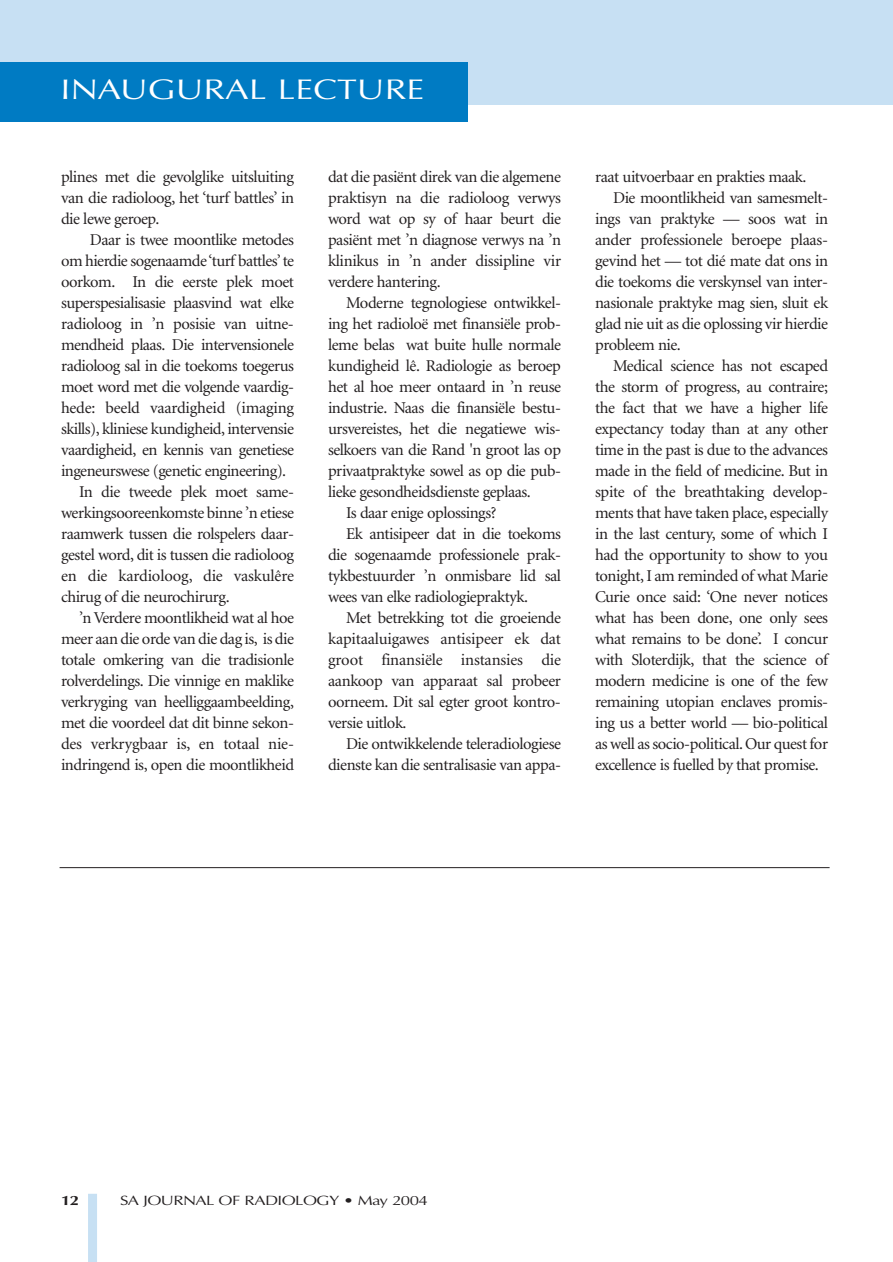
<style>
.page{position:relative;width:893px;height:1262px;background:#fff}
.page>*{position:absolute;margin:0;border:0;box-sizing:border-box;transform-origin:0 0}
.t1{font:28.5px "Optima";color:#fff;scale:1.25 1}
.t2{font:16.5px/21px "Minion";letter-spacing:-.03em;color:#231f20;text-align:justify}
.t3{font:16.5px "Minion";letter-spacing:-.01em;color:#231f20}
.t4{font:13.5px "Optima";letter-spacing:-.035em;color:#231f20;scale:1.25 1}
.t5{font:700 13.5px "Optima";color:#231f20;scale:1.25 1}
</style>
<div class="page">
<div style="left:0;top:0;width:892px;height:105px;background:#c7e0f3"></div>
<div style="left:0;top:62px;width:467px;height:60px;background:#007bc3"></div>
<div style="left:88px;top:1193px;width:9px;height:69px;background:#c7e0f3"></div>
<hr style="left:60px;top:867px;width:769px;height:1px;background:#231f20">
<h1 class="t1" style="left:61px;top:77px;width:292px">INAUGURAL LECTURE</h1>
<p class="t2" style="left:61px;top:167px;width:234px">plines met die gevolglike uitsluiting van die radioloog, het ‘turf battles’ in die lewe geroep.</p>
<p class="t2" style="left:90px;top:230px;width:205px">Daar is twee moontlike metodes</p>
<p class="t2" style="left:61px;top:251px;width:234px">om hierdie sogenaamde ‘turf battles’te</p>
<p class="t2" style="left:61px;top:272px;width:234px">oorkom. In die eerste plek moet</p>
<p class="t2" style="left:61px;top:293px;width:234px">superspesialisasie plaasvind wat elke</p>
<p class="t2" style="left:61px;top:314px;width:234px">radioloog in ’n posisie van uitne-</p>
<p class="t2" style="left:61px;top:335px;width:234px">mendheid plaas. Die intervensionele</p>
<p class="t2" style="left:61px;top:356px;width:234px">radioloog sal in die toekoms toegerus</p>
<p class="t2" style="left:61px;top:377px;width:234px">moet word met die volgende vaardig-</p>
<p class="t2" style="left:61px;top:398px;width:234px">hede: beeld vaardigheid (imaging</p>
<p class="t2" style="left:61px;top:419px;width:234px">skills), kliniese kundigheid, intervensie</p>
<p class="t2" style="left:61px;top:440px;width:234px">vaardigheid, en kennis van genetiese</p>
<p class="t2" style="left:61px;top:461px;width:227px">ingeneurswese (genetic engineering).</p>
<p class="t2" style="left:79px;top:482px;width:216px">In die tweede plek moet same-</p>
<p class="t2" style="left:61px;top:503px;width:234px">werkingsooreenkomste binne ’n etiese</p>
<p class="t2" style="left:61px;top:524px;width:234px">raamwerk tussen die rolspelers daar-</p>
<p class="t2" style="left:61px;top:545px;width:234px">gestel word, dit is tussen die radioloog</p>
<p class="t3" style="left:61px;top:569px;width:234px">en die kardioloog, die vaskulêre</p>
<p class="t2" style="left:61px;top:587px;width:170px">chirug of die neurochirurg.</p>
<p class="t2" style="left:79px;top:608px;width:216px">’n Verdere moontlikheid wat al hoe</p>
<p class="t2" style="left:61px;top:629px;width:234px">meer aan die orde van die dag is, is die</p>
<p class="t2" style="left:61px;top:650px;width:234px">totale omkering van die tradisionle</p>
<p class="t2" style="left:61px;top:671px;width:234px">rolverdelings. Die vinnige en maklike</p>
<p class="t2" style="left:61px;top:692px;width:234px">verkryging van heelliggaambeelding,</p>
<p class="t2" style="left:61px;top:713px;width:234px">met die voordeel dat dit binne sekon-</p>
<p class="t3" style="left:61px;top:737px;width:234px">des verkrygbaar is, en totaal nie-</p>
<p class="t2" style="left:61px;top:755px;width:234px">indringend is, open die moontlikheid</p>
<p class="t2" style="left:328px;top:167px;width:234px">dat die pasiënt direk van die algemene praktisyn na die radioloog verwys word wat op sy of haar beurt die pasiënt met ’n diagnose verwys na ’n klinikus in ’n ander dissipline vir verdere hantering.</p>
<p class="t2" style="left:346px;top:293px;width:216px">Moderne tegnologiese ontwikkel-</p>
<p class="t2" style="left:328px;top:314px;width:234px">ing het radioloë met finansiële prob-</p>
<p class="t2" style="left:328px;top:335px;width:234px">leme belas wat buite hulle normale</p>
<p class="t2" style="left:328px;top:356px;width:234px">kundigheid lê. Radiologie as beroep</p>
<p class="t2" style="left:328px;top:377px;width:234px">het al hoe meer ontaard in ’n reuse</p>
<p class="t2" style="left:328px;top:398px;width:234px">industrie. Naas die finansiële bestu-</p>
<p class="t2" style="left:328px;top:419px;width:234px">ursvereistes, het die negatiewe wis-</p>
<p class="t2" style="left:328px;top:440px;width:234px">selkoers van die Rand 'n groot las op</p>
<p class="t2" style="left:328px;top:461px;width:234px">privaatpraktyke sowel as op die pub-</p>
<p class="t2" style="left:328px;top:482px;width:204px">lieke gesondheidsdienste geplaas.</p>
<p class="t2" style="left:346px;top:503px;width:152px">Is daar enige oplossings?</p>
<p class="t2" style="left:346px;top:524px;width:216px">Ek antisipeer dat in die toekoms</p>
<p class="t2" style="left:328px;top:545px;width:234px">die sogenaamde professionele prak-</p>
<p class="t2" style="left:328px;top:566px;width:234px">tykbestuurder ’n onmisbare lid sal</p>
<p class="t2" style="left:328px;top:587px;width:201px">wees van elke radiologiepraktyk.</p>
<p class="t2" style="left:346px;top:608px;width:216px">Met betrekking tot die groeiende</p>
<p class="t3" style="left:328px;top:632px;width:234px">kapitaaluigawes antisipeer ek dat</p>
<p class="t3" style="left:328px;top:653px;width:234px">groot finansiële instansies die</p>
<p class="t2" style="left:328px;top:671px;width:234px">aankoop van apparaat sal probeer</p>
<p class="t2" style="left:328px;top:692px;width:234px">oorneem. Dit sal egter groot kontro-</p>
<p class="t2" style="left:328px;top:713px;width:80px">versie uitlok.</p>
<p class="t2" style="left:346px;top:734px;width:216px">Die ontwikkelende teleradiologiese</p>
<p class="t2" style="left:328px;top:755px;width:234px">dienste kan die sentralisasie van appa-</p>
<p class="t2" style="left:595px;top:167px;width:213px">raat uitvoerbaar en prakties maak.</p>
<p class="t2" style="left:613px;top:188px;width:216px">Die moontlikheid van samesmelt-</p>
<p class="t2" style="left:595px;top:209px;width:234px">ings van praktyke — soos wat in</p>
<p class="t2" style="left:595px;top:230px;width:234px">ander professionele beroepe plaas-</p>
<p class="t2" style="left:595px;top:251px;width:234px">gevind het — tot dié mate dat ons in</p>
<p class="t2" style="left:595px;top:272px;width:234px">die toekoms die verskynsel van inter-</p>
<p class="t2" style="left:595px;top:293px;width:234px">nasionale praktyke mag sien, sluit ek</p>
<p class="t2" style="left:595px;top:314px;width:234px">glad nie uit as die oplossing vir hierdie</p>
<p class="t2" style="left:595px;top:335px;width:87px">probleem nie.</p>
<p class="t2" style="left:613px;top:356px;width:216px">Medical science has not escaped</p>
<p class="t2" style="left:595px;top:377px;width:234px">the storm of progress, au contraire;</p>
<p class="t2" style="left:595px;top:398px;width:234px">the fact that we have a higher life</p>
<p class="t2" style="left:595px;top:419px;width:234px">expectancy today than at any other</p>
<p class="t2" style="left:595px;top:440px;width:234px">time in the past is due to the advances</p>
<p class="t2" style="left:595px;top:461px;width:234px">made in the field of medicine. But in</p>
<p class="t2" style="left:595px;top:482px;width:234px">spite of the breathtaking develop-</p>
<p class="t2" style="left:595px;top:503px;width:234px">ments that have taken place, especially</p>
<p class="t2" style="left:595px;top:524px;width:234px">in the last century, some of which I</p>
<p class="t2" style="left:595px;top:545px;width:234px">had the opportunity to show to you</p>
<p class="t2" style="left:595px;top:566px;width:234px">tonight, I am reminded of what Marie</p>
<p class="t2" style="left:595px;top:587px;width:234px">Curie once said: ‘One never notices</p>
<p class="t2" style="left:595px;top:608px;width:234px">what has been done, one only sees</p>
<p class="t2" style="left:595px;top:629px;width:234px">what remains to be done’. I concur</p>
<p class="t2" style="left:595px;top:650px;width:234px">with Sloterdijk, that the science of</p>
<p class="t2" style="left:595px;top:671px;width:234px">modern medicine is one of the few</p>
<p class="t2" style="left:595px;top:692px;width:234px">remaining utopian enclaves promis-</p>
<p class="t2" style="left:595px;top:713px;width:234px">ing us a better world — bio-political</p>
<p class="t2" style="left:595px;top:734px;width:234px">as well as socio-political. Our quest for</p>
<p class="t2" style="left:595px;top:755px;width:225px">excellence is fuelled by that promise.</p>
<p class="t5" style="left:61px;top:1195px;width:16px">12</p>
<p class="t4" style="left:120px;top:1195px;width:248px">SA JOURNAL OF RADIOLOGY • May 2004</p>
</div>
